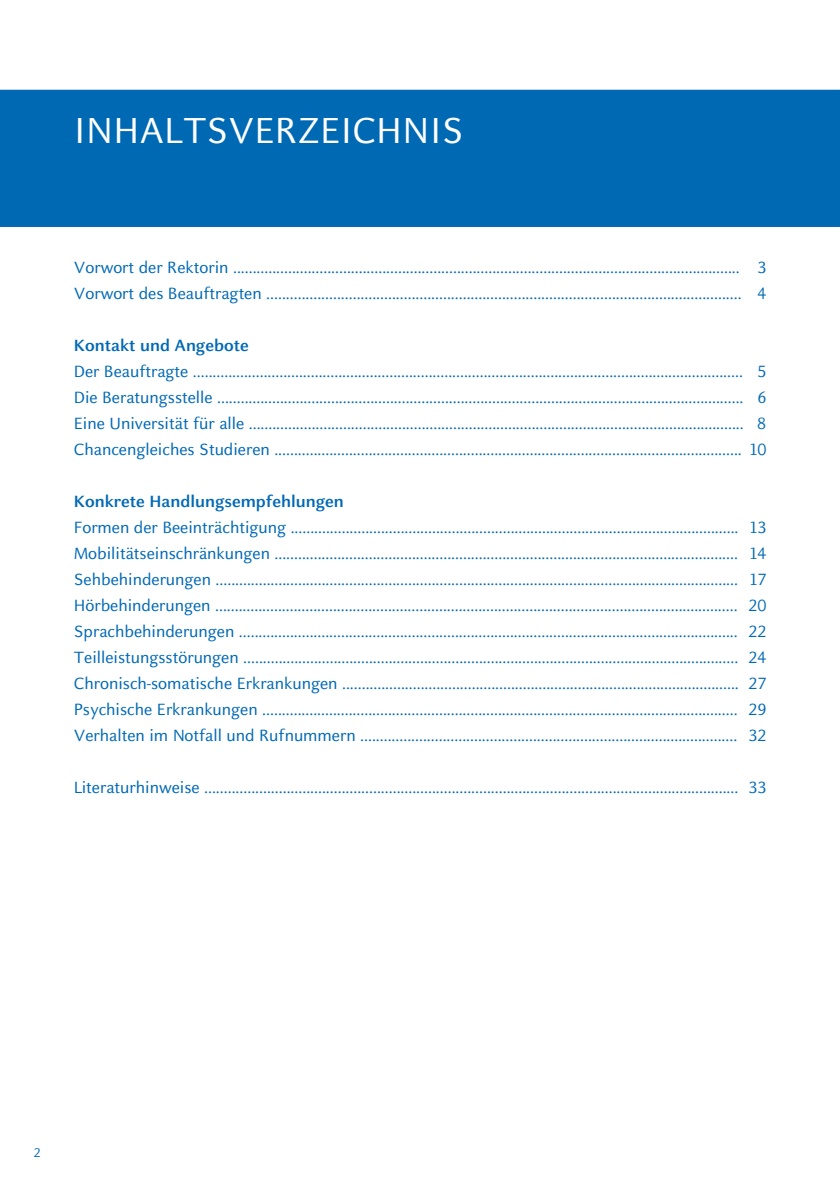
<style>
.page{position:relative;width:840px;height:1191px;background:#fff}
.page>*{position:absolute;margin:0;border:0;box-sizing:border-box;transform-origin:0 0}
.t1{font:40px "HHU Celeste Sans";color:#fff}
.t2{font:18px/26px "HHU Celeste Sans";color:#0069b4}
.t3{font:700 18px "HHU Celeste Sans";color:#0069b4}
.t4{font:14px "HHU Celeste Sans";color:#0069b4}
</style>
<div class="page">
<div style="left:0;top:90px;width:839px;height:137px;background:#0069b4"></div>
<h1 class="t1" style="left:74px;top:105px;width:391px">INHALTSVERZEICHNIS</h1>
<p class="t2" style="left:74px;top:254px;width:669px">Vorwort der Rektorin .................................................................................................................................<br>Vorwort des Beauftragten .........................................................................................................................</p>
<p class="t3" style="left:74px;top:333px;width:176px">Kontakt und Angebote</p>
<p class="t2" style="left:74px;top:357px;width:693px">Der Beauftragte ............................................................................................................................................<br>Die Beratungsstelle ......................................................................................................................................<br>Eine Universität für alle ..............................................................................................................................<br>Chancengleiches Studieren ....................................................................................................................... 10</p>
<p class="t3" style="left:74px;top:489px;width:271px">Konkrete Handlungsempfehlungen</p>
<p class="t2" style="left:74px;top:513px;width:666px;text-align:justify">Formen der Beeinträchtigung ..................................................................................................................<br>Mobilitätseinschränkungen ......................................................................................................................<br>Sehbehinderungen .....................................................................................................................................<br>Hörbehinderungen .....................................................................................................................................<br>Sprachbehinderungen ...............................................................................................................................<br>Teilleistungsstörungen ..............................................................................................................................<br>Chronisch-somatische Erkrankungen .....................................................................................................<br>Psychische Erkrankungen .........................................................................................................................<br>Verhalten im Notfall und Rufnummern ................................................................................................</p>
<p class="t2" style="left:74px;top:773px;width:665px">Literaturhinweise ........................................................................................................................................</p>
<p class="t2" style="left:756px;top:253px;width:10px">3<br>4</p>
<p class="t2" style="left:756px;top:357px;width:10px;text-align:justify">5<br>6<br>8</p>
<p class="t2" style="left:747px;top:513px;width:20px;text-align:justify">13<br>14<br>17<br>20<br>22<br>24<br>27<br>29<br>32</p>
<p class="t2" style="left:747px;top:773px;width:19px">33</p>
<p class="t4" style="left:33px;top:1143px;width:8px">2</p>
</div>
